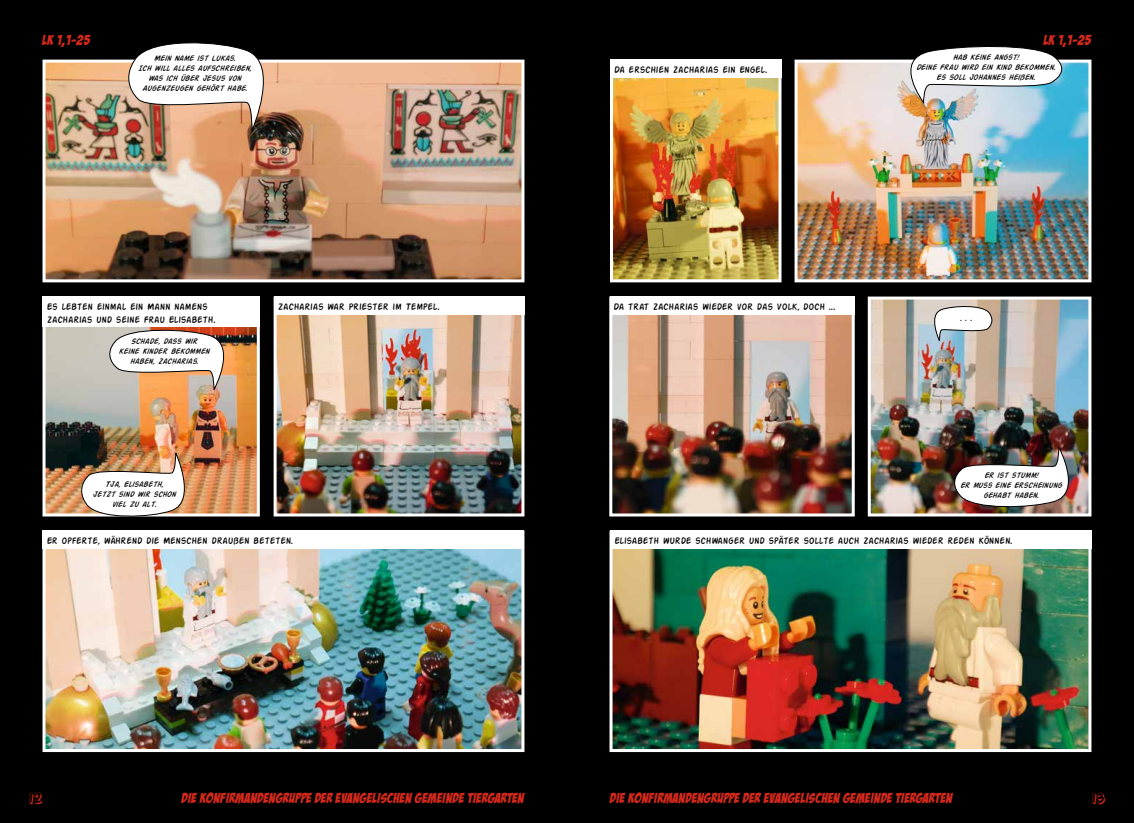
<style>
.page{position:relative;width:1134px;height:823px;background:#fff}
.page>*{position:absolute;margin:0;border:0;box-sizing:border-box;transform-origin:0 0}
.t1{font:15px "Action Man Shaded";color:#d2291c}
.t2{font:14px "Bada Boom BB";letter-spacing:.03em;color:#d2291c}
.t3{font:10px/13px "Action Man";letter-spacing:.01em;color:#000}
.t4{font:italic 8.5px/10px "Action Man";letter-spacing:.01em;color:#000;text-align:center}
</style>
<div class="page">
<div style="left:0;top:0;width:1134px;height:822px;background:#000"></div>
<img style="left:613px;top:548px;width:474px;height:199px">
<div style="left:609px;top:530px;width:482px;height:221px;border:3px solid #fff"></div>
<div style="left:610px;top:530px;width:481px;height:18px;background:#fff"></div>
<img style="left:613px;top:314px;width:238px;height:198px">
<div style="left:609px;top:296px;width:246px;height:220px;border:3px solid #fff"></div>
<div style="left:610px;top:296px;width:245px;height:18px;background:#fff"></div>
<img style="left:614px;top:78px;width:163px;height:200px">
<div style="left:610px;top:60px;width:171px;height:222px;border:3px solid #fff"></div>
<div style="left:610px;top:60px;width:171px;height:18px;background:#fff"></div>
<img style="left:47px;top:548px;width:473px;height:199px">
<div style="left:43px;top:530px;width:481px;height:221px;border:3px solid #fff"></div>
<div style="left:43px;top:530px;width:481px;height:18px;background:#fff"></div>
<img style="left:278px;top:314px;width:242px;height:198px">
<div style="left:274px;top:296px;width:250px;height:220px;border:3px solid #fff"></div>
<div style="left:274px;top:296px;width:250px;height:18px;background:#fff"></div>
<img style="left:47px;top:327px;width:209px;height:185px">
<div style="left:43px;top:296px;width:217px;height:220px;border:3px solid #fff"></div>
<img style="left:47px;top:64px;width:473px;height:214px">
<div style="left:43px;top:60px;width:481px;height:222px;border:3px solid #fff"></div>
<img style="left:798px;top:64px;width:289px;height:214px">
<div style="left:794px;top:60px;width:297px;height:222px;border:3px solid #fff"></div>
<img style="left:872px;top:300px;width:215px;height:212px">
<div style="left:868px;top:296px;width:223px;height:220px;border:3px solid #fff"></div>
<svg style="left:891px;top:46px;width:181px;height:57px;background:#c3cdd0"></svg>
<img style="left:74px;top:452px;width:124px;height:65px">
<svg style="left:927px;top:304px;width:70px;height:37px;background:#d0d0cd"></svg>
<img style="left:946px;top:446px;width:137px;height:64px">
<svg style="left:119px;top:42px;width:162px;height:89px;background:#cfbcaf"></svg>
<svg style="left:101px;top:327px;width:137px;height:63px;background:#e0c9b8"></svg>
<div style="left:43px;top:296px;width:217px;height:31px;background:#fff"></div>
<h2 class="t2" style="left:43px;top:33px;width:49px">LK 1,1-25</h2>
<p class="t4" style="left:138px;top:53px;width:115px">MEIN NAME IST LUKAS.<br>ICH WILL ALLES AUFSCHREIBEN,<br>WAS ICH ÜBER JESUS VON<br>AUGENZEUGEN GEHÖRT HABE.</p>
<p class="t3" style="left:47px;top:299px;width:170px">ES LEBTEN EINMAL EIN MANN NAMENS<br>ZACHARIAS UND SEINE FRAU ELISABETH.</p>
<p class="t4" style="left:118px;top:336px;width:93px">SCHADE, DASS WIR<br>KEINE KINDER BEKOMMEN<br>HABEN, ZACHARIAS.</p>
<p class="t3" style="left:278px;top:299px;width:163px">ZACHARIAS WAR PRIESTER IM TEMPEL.</p>
<p class="t4" style="left:92px;top:478px;width:85px">TJA, ELISABETH,<br>JETZT SIND WIR SCHON<br>VIEL ZU ALT.</p>
<p class="t3" style="left:47px;top:533px;width:248px">ER OPFERTE, WÄHREND DIE MENSCHEN DRAUßEN BETETEN.</p>
<h2 class="t2" style="left:1044px;top:33px;width:49px">LK 1,1-25</h2>
<p class="t3" style="left:614px;top:63px;width:154px">DA ERSCHIEN ZACHARIAS EIN ENGEL.</p>
<p class="t4" style="left:916px;top:52px;width:141px">HAB KEINE ANGST!<br>DEINE FRAU WIRD EIN KIND BEKOMMEN.<br>ES SOLL JOHANNES HEIßEN.</p>
<p class="t3" style="left:613px;top:299px;width:223px">DA TRAT ZACHARIAS WIEDER VOR DAS VOLK, DOCH ...</p>
<p class="t4" style="left:960px;top:313px;width:14px">. . .</p>
<p class="t4" style="left:960px;top:470px;width:103px">ER IST STUMM!<br>ER MUSS EINE ERSCHEINUNG<br>GEHABT HABEN.</p>
<p class="t3" style="left:614px;top:533px;width:399px">ELISABETH WURDE SCHWANGER UND SPÄTER SOLLTE AUCH ZACHARIAS WIEDER REDEN KÖNNEN.</p>
<h1 class="t1" style="left:28px;top:791px;width:16px">12</h1>
<h1 class="t1" style="left:1091px;top:792px;width:16px">13</h1>
<h2 class="t2" style="left:182px;top:790px;width:344px">DIE KONFIRMANDENGRUPPE DER EVANGELISCHEN GEMEINDE TIERGARTEN</h2>
<h2 class="t2" style="left:610px;top:790px;width:344px">DIE KONFIRMANDENGRUPPE DER EVANGELISCHEN GEMEINDE TIERGARTEN</h2>
</div>
